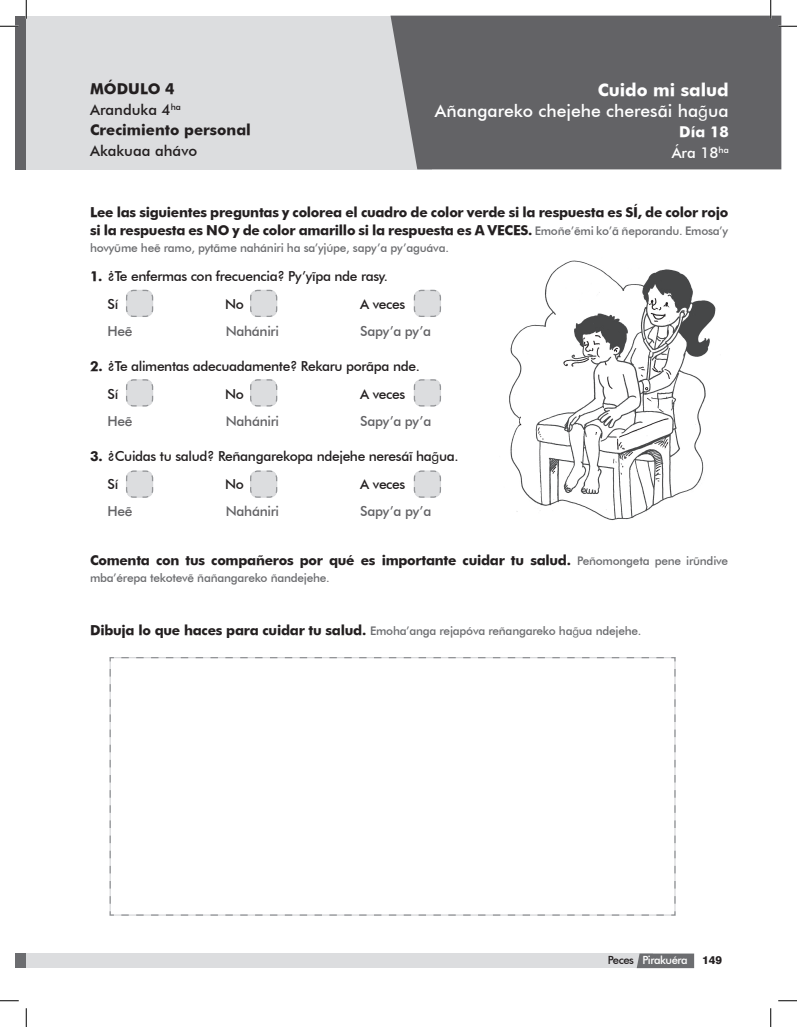
<style>
.page{position:relative;width:797px;height:1027px;background:#fff}
.page>*{position:absolute;margin:0;border:0;box-sizing:border-box;transform-origin:0 0}
.t1{font:17.5px "Futura G";color:#fff}
.t2{font:17.5px "Futura G Bold";color:#fff}
.t3{font:15px "Futura G Bold";color:#231f20}
.t4{font:15px "Futura G";color:#231f20}
.t5{font:15px "Futura G";color:#fff}
.t6{font:15px "Futura G Bold";color:#fff}
.t7{font:13.75px/17.5px "Futura G Bold";letter-spacing:-.02em;color:#231f20}
.t8{font:13.75px/27.5px "Futura G";letter-spacing:-.025em;color:#231f20}
.t9{font:13.75px "Futura G";letter-spacing:-.025em;color:#636366}
.t10{font:11.88px "Futura G";letter-spacing:-.02em;color:#6c6d70}
.t11{font:11.25px "Futura G";letter-spacing:-.04em;color:#fff}
.t12{font:800 11.25px "Swiss 721 BT";color:#231f20}
.s1{font-family:"Futura G";font-size:11.88px;color:#6c6d70}
.s2{font-family:"Futura G Bold"}
.s3{font-family:"Futura G Bold";font-size:13.75px;color:#231f20}
.s4{color:#231f20}
</style>
<div class="page">
<div style="left:16px;top:953px;width:10px;height:15px;background:#6c6d70"></div>
<div style="left:26px;top:953px;width:626px;height:15px;background:#dcdddf"></div>
<svg style="left:636px;top:953px;width:58px;height:15px"></svg>
<div style="left:16px;top:16px;width:10px;height:153px;background:#636366"></div>
<div style="left:26px;top:16px;width:406px;height:153px;background:#dcdddf"></div>
<div style="left:390px;top:16px;width:391px;height:153px;background:#636366"></div>
<svg style="left:126px;top:289px;width:28px;height:28px"></svg>
<svg style="left:126px;top:379px;width:28px;height:28px"></svg>
<svg style="left:126px;top:470px;width:28px;height:28px"></svg>
<svg style="left:250px;top:289px;width:28px;height:28px"></svg>
<svg style="left:250px;top:379px;width:28px;height:28px"></svg>
<svg style="left:250px;top:470px;width:28px;height:28px"></svg>
<svg style="left:413px;top:289px;width:28px;height:28px"></svg>
<svg style="left:413px;top:379px;width:28px;height:28px"></svg>
<svg style="left:413px;top:470px;width:28px;height:28px"></svg>
<svg style="left:109px;top:657px;width:567px;height:259px"></svg>
<img style="left:509px;top:260px;width:207px;height:261px">
<svg style="left:0;top:25px;width:19px;height:2px"></svg>
<svg style="left:778px;top:25px;width:19px;height:2px"></svg>
<svg style="left:0;top:1000px;width:19px;height:1px"></svg>
<svg style="left:778px;top:1000px;width:19px;height:1px"></svg>
<svg style="left:25px;top:0;width:2px;height:19px"></svg>
<svg style="left:25px;top:1008px;width:2px;height:19px"></svg>
<svg style="left:770px;top:0;width:1px;height:19px"></svg>
<svg style="left:770px;top:1008px;width:1px;height:19px"></svg>
<p class="t3" style="left:90px;top:80px;width:86px">MÓDULO 4</p>
<p class="t4" style="left:90px;top:100px;width:92px">Aranduka 4<sup>ha</sup></p>
<p class="t3" style="left:90px;top:121px;width:162px">Crecimiento personal</p>
<p class="t4" style="left:90px;top:141px;width:109px">Akakuaa ahávo</p>
<p class="t2" style="left:597px;top:79px;width:133px">Cuido mi salud</p>
<p class="t1" style="left:435px;top:100px;width:295px">Añangareko chejehe cheresäi haçua</p>
<p class="t6" style="left:679px;top:123px;width:51px">Día 18</p>
<p class="t5" style="left:671px;top:143px;width:59px">Ára 18<sup>ha</sup></p>
<p class="t7" style="left:90px;top:204px;width:639px">Lee las siguientes preguntas y colorea el cuadro de color verde si la respuesta es SÍ, de color rojo si la respuesta es NO y de color amarillo si la respuesta es A VECES. <span class="s1">Emoñe’ëmi ko’ä ñeporandu. Emosa’y</span></p>
<p class="t10" style="left:90px;top:241px;width:360px">hovyüme heë ramo, pytäme nahániri ha sa’yjúpe, sapy’a py’aguáva.</p>
<p class="t8" style="left:108px;top:262px;width:282px;text-indent:-18px"><span class="s2">1.</span> ¿Te enfermas con frecuencia? Py’yïpa nde rasy.<br>Sí</p>
<p class="t8" style="left:225px;top:290px;width:20px">No</p>
<p class="t8" style="left:360px;top:290px;width:47px">A veces</p>
<p class="t9" style="left:108px;top:323px;width:26px">Heë</p>
<p class="t9" style="left:226px;top:323px;width:55px">Nahániri</p>
<p class="t9" style="left:360px;top:323px;width:73px">Sapy’a py’a</p>
<p class="t8" style="left:108px;top:352px;width:314px;text-indent:-18px"><span class="s2">2.</span> ¿Te alimentas adecuadamente? Rekaru poräpa nde.<br>Sí</p>
<p class="t8" style="left:225px;top:380px;width:20px">No</p>
<p class="t8" style="left:360px;top:380px;width:47px">A veces</p>
<p class="t9" style="left:108px;top:413px;width:26px">Heë</p>
<p class="t9" style="left:226px;top:413px;width:55px">Nahániri</p>
<p class="t9" style="left:360px;top:413px;width:73px">Sapy’a py’a</p>
<p class="t8" style="left:108px;top:442px;width:352px;text-indent:-18px"><span class="s2">3.</span> ¿Cuidas tu salud? Reñangarekopa ndejehe neresáï haçua.<br>Sí</p>
<p class="t8" style="left:225px;top:470px;width:20px">No</p>
<p class="t8" style="left:360px;top:470px;width:47px">A veces</p>
<p class="t9" style="left:108px;top:503px;width:26px">Heë</p>
<p class="t9" style="left:226px;top:503px;width:55px">Nahániri</p>
<p class="t9" style="left:360px;top:503px;width:73px">Sapy’a py’a</p>
<p class="t7" style="left:90px;top:551px;width:639px">Comenta con tus compañeros por qué es importante cuidar tu salud. <span class="s1">Peñomongeta pene iründive</span></p>
<p class="t10" style="left:90px;top:571px;width:241px">mba’érepa tekotevë ñañangareko ñandejehe.</p>
<p class="t10" style="left:90px;top:623px;width:553px"><span class="s3">Dibuja lo que haces para cuidar tu salud.</span> Emoha’anga rejapóva reñangareko haçua ndejehe.</p>
<p class="t11" style="left:607px;top:953px;width:81px"><span class="s4">Peces</span> Pirakuéra</p>
<p class="t12" style="left:702px;top:953px;width:21px">149</p>
</div>
